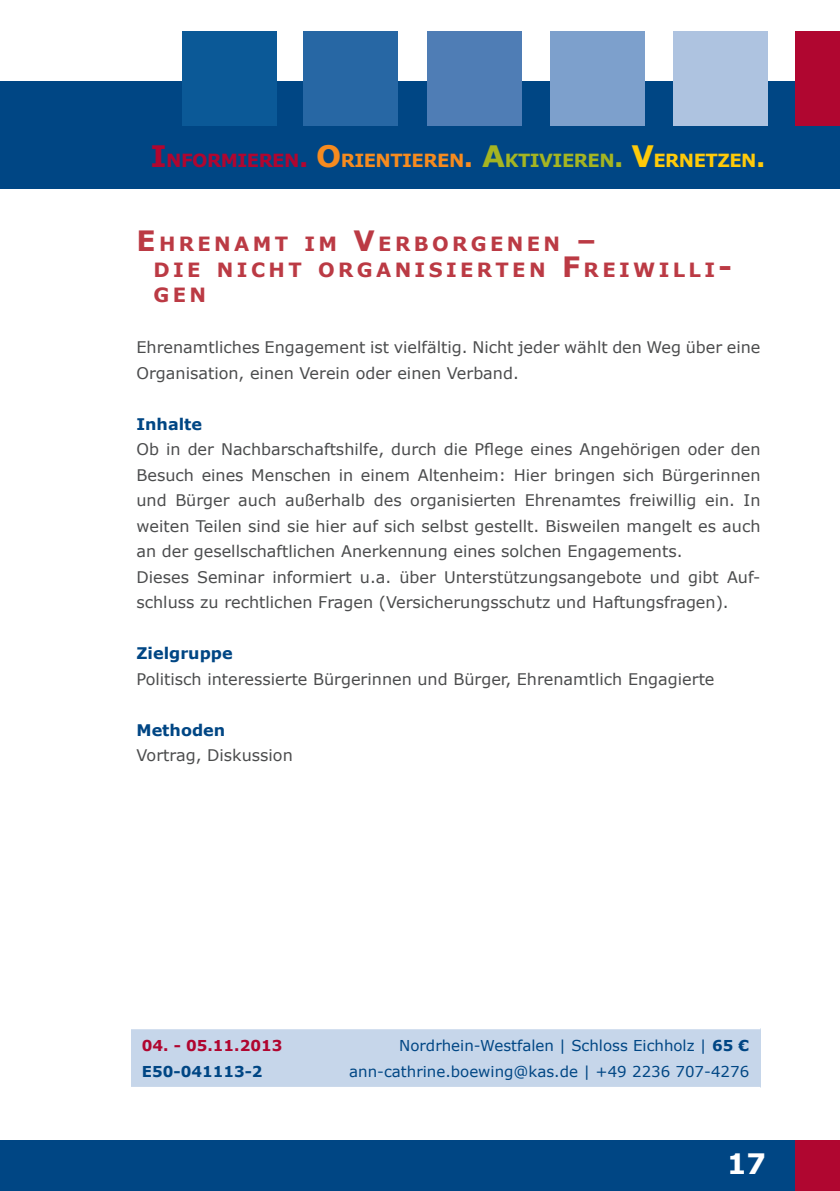
<style>
.page{position:relative;width:840px;height:1191px;background:#fff}
.page>*{position:absolute;margin:0;border:0;box-sizing:border-box;transform-origin:0 0}
.t1{font:700 28.2px "Verdana";color:#fff}
.t2{font:700 19.6px/25.6px "Verdana";letter-spacing:.17em;color:#bb3a44}
.t3{font:700 18px "Verdana";letter-spacing:-.03em;color:#b00630}
.t4{font:16px/25.6px "Verdana";color:#4b4c4d}
.t5{font:700 16px "Verdana";color:#004684}
.t6{font:15px "Verdana";color:#004684}
.t7{font:700 15px "Verdana";color:#b00630}
.t8{font:700 15px "Verdana";color:#004684}
.s1{font-size:29.6px}
.s2{font-size:25.8px}
.s3{font-size:29.6px;color:#f68b1f}
.s4{color:#f68b1f}
.s5{font-size:25.8px;color:#f68b1f}
.s6{font-size:29.6px;color:#a5b522}
.s7{color:#a5b522}
.s8{font-size:25.8px;color:#a5b522}
.s9{font-size:29.6px;color:#feca0a}
.s10{color:#feca0a}
.s11{font-size:25.8px;color:#feca0a}
.s12{font-size:28px}
.s13{font-weight:700}
</style>
<div class="page">
<div style="left:0;top:1140px;width:839px;height:51px;background:#004684"></div>
<div style="left:0;top:81px;width:839px;height:108px;background:#004684"></div>
<div style="left:795px;top:31px;width:44px;height:94px;background:#b00630"></div>
<div style="left:794px;top:1140px;width:45px;height:51px;background:#b00630"></div>
<div style="left:672px;top:31px;width:95px;height:94px;background:#aec3e0"></div>
<div style="left:182px;top:31px;width:95px;height:94px;background:#0b5997"></div>
<div style="left:303px;top:31px;width:95px;height:94px;background:#2767a4"></div>
<div style="left:549px;top:31px;width:95px;height:94px;background:#7da0cc"></div>
<div style="left:427px;top:31px;width:94px;height:94px;background:#4f7db5"></div>
<div style="left:130px;top:1028px;width:630px;height:60px;background:#c6d6ea"></div>
<hr style="left:130px;top:1027px;width:630px;height:2px;background:#fff">
<hr style="left:130px;top:1087px;width:630px;height:2px;background:#fff">
<p class="t3" style="left:150px;top:149px;width:616px"><span class="s1">I</span>NFORMIEREN<span class="s2">.</span> <span class="s3">O</span><span class="s4">RIENTIEREN</span><span class="s5">.</span> <span class="s6">A</span><span class="s7">KTIVIEREN</span><span class="s8">.</span> <span class="s9">V</span><span class="s10">ERNETZEN</span><span class="s11">.</span></p>
<p class="t2" style="left:153px;top:230px;width:579px;text-indent:-17px"><span class="s12">E</span> HRENAMT IM <span class="s12">V</span>ERBORGENEN <span class="s12">–<br></span>D IE NICHT ORGANISIERTEN <span class="s12">F</span> REIWILLI<span class="s12">-<br></span>GEN</p>
<p class="t4" style="left:136px;top:334px;width:625px">Ehrenamtliches Engagement ist vielfältig. Nicht jeder wählt den Weg über eine<br>Organisation, einen Verein oder einen Verband.</p>
<p class="t5" style="left:136px;top:413px;width:67px">Inhalte</p>
<p class="t4" style="left:136px;top:436px;width:625px">Ob in der Nachbarschaftshilfe, durch die Pflege eines Angehörigen oder den Besuch eines Menschen in einem Altenheim: Hier bringen sich Bürgerinnen und Bürger auch außerhalb des organisierten Ehrenamtes freiwillig ein. In weiten Teilen sind sie hier auf sich selbst gestellt. Bisweilen mangelt es auch an der gesellschaftlichen Anerkennung eines solchen Engagements.<br>Dieses Seminar informiert u.a. über Unterstützungsangebote und gibt Auf&shy;schluss zu rechtlichen Fragen (Versicherungsschutz und Haftungsfragen).</p>
<p class="t5" style="left:136px;top:643px;width:98px">Zielgruppe</p>
<p class="t4" style="left:136px;top:665px;width:579px">Politisch interessierte Bürgerinnen und Bürger, Ehrenamtlich Engagierte</p>
<p class="t5" style="left:136px;top:720px;width:90px">Methoden</p>
<p class="t4" style="left:136px;top:742px;width:158px">Vortrag, Diskussion</p>
<p class="t7" style="left:142px;top:1036px;width:142px">04. - 05.11.2013</p>
<p class="t6" style="left:399px;top:1036px;width:351px">Nordrhein-Westfalen | Schloss Eichholz | <span class="s13">65 €</span></p>
<p class="t8" style="left:142px;top:1061px;width:122px">E50-041113-2</p>
<p class="t6" style="left:349px;top:1061px;width:401px">ann-cathrine.boewing@kas.de | +49 2236 707-4276</p>
<h1 class="t1" style="left:726px;top:1145px;width:41px">17</h1>
</div>
